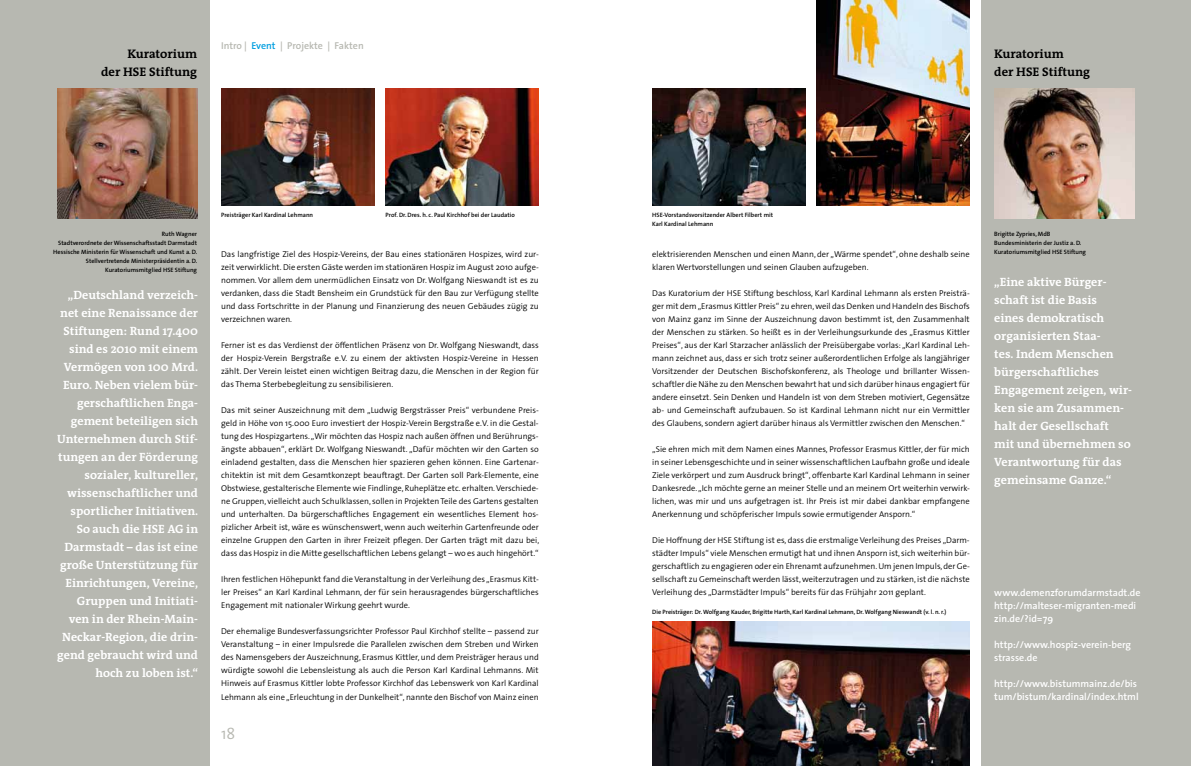
<style>
.page{position:relative;width:1191px;height:766px;background:#fff}
.page>*{position:absolute;margin:0;border:0;box-sizing:border-box;transform-origin:0 0}
.t1{font:300 16px "The Sans";color:#b7b8b1}
.t2{font:700 12.5px/18px "The Antiqua B7";color:#000}
.t3{font:700 12px/18px "The Antiqua B7";color:#fff;text-align:right}
.t4{font:600 10px/13px "The Sans";color:#fff}
.t5{font:600 10px "The Sans";color:#b7b8b1}
.t6{font:300 8.5px/13px "The Sans";color:#000;text-align:justify}
.t7{font:600 6.2px/9px "The Sans";color:#000}
.s1{color:#009ee0}
</style>
<div class="page">
<div style="left:981px;top:0;width:210px;height:765px;background:#b7b8b1"></div>
<div style="left:0;top:0;width:210px;height:765px;background:#b7b8b1"></div>
<img style="left:57px;top:88px;width:140px;height:130px">
<img style="left:994px;top:88px;width:140px;height:130px">
<img style="left:386px;top:88px;width:153px;height:117px">
<img style="left:221px;top:88px;width:153px;height:117px">
<img style="left:652px;top:88px;width:153px;height:117px">
<img style="left:652px;top:621px;width:317px;height:144px">
<img style="left:816px;top:0;width:153px;height:205px">
<h2 class="t2" style="left:101px;top:45px;width:97px;text-align:right">Kuratorium<br>der HSE Stiftung</h2>
<p class="t5" style="left:221px;top:37px;width:144px">Intro | <span class="s1">Event</span> | Projekte | Fakten</p>
<p class="t7" style="left:221px;top:210px;width:93px">Preisträger Karl Kardinal Lehmann</p>
<p class="t7" style="left:386px;top:210px;width:131px">Prof. Dr. Dres. h. c. Paul Kirchhof bei der Laudatio</p>
<p class="t7" style="left:652px;top:210px;width:122px">HSE-Vorstandsvorsitzender Albert Filbert mit<br>Karl Kardinal Lehmann</p>
<h2 class="t2" style="left:994px;top:45px;width:97px">Kuratorium<br>der HSE Stiftung</h2>
<p class="t7" style="left:53px;top:229px;width:145px;text-align:right">Ruth Wagner<br>Stadtverordnete der Wissenschaftsstadt Darmstadt Hessische Ministerin für Wissenschaft und Kunst a. D.<br>Stellvertretende Ministerpräsidentin a. D.<br>Kuratoriumsmitglied HSE Stiftung</p>
<p class="t7" style="left:994px;top:229px;width:93px">Brigitte Zypries, MdB<br>Bundesministerin der Justiz a. D.<br>Kuratoriumsmitglied HSE Stiftung</p>
<p class="t6" style="left:652px;top:247px;width:319px">elektrisierenden Menschen und einen Mann, der „Wärme spendet“, ohne deshalb seine klaren Wertvorstellungen und seinen Glauben aufzugeben.</p>
<p class="t6" style="left:652px;top:286px;width:319px">Das Kuratorium der HSE Stiftung beschloss, Karl Kardinal Lehmann als ersten Preisträ&shy;ger mit dem „Erasmus Kittler Preis“ zu ehren, weil das Denken und Handeln des Bischofs von Mainz ganz im Sinne der Auszeichnung davon bestimmt ist, den Zusammenhalt der Menschen zu stärken. So heißt es in der Verleihungsurkunde des „Erasmus Kittler Preises“, aus der Karl Starzacher anlässlich der Preisübergabe vorlas: „Karl Kardinal Leh&shy;mann zeichnet aus, dass er sich trotz seiner außerordentlichen Erfolge als langjähriger Vorsitzender der Deutschen Bischofskonferenz, als Theologe und brillanter Wissen&shy;schaftler die Nähe zu den Menschen bewahrt hat und sich darüber hinaus engagiert für andere einsetzt. Sein Denken und Handeln ist von dem Streben motiviert, Gegensätze ab- und Gemeinschaft aufzubauen. So ist Kardinal Lehmann nicht nur ein Vermittler des Glaubens, sondern agiert darüber hinaus als Vermittler zwischen den Menschen.“</p>
<p class="t6" style="left:652px;top:442px;width:319px">„Sie ehren mich mit dem Namen eines Mannes, Professor Erasmus Kittler, der für mich in seiner Lebensgeschichte und in seiner wissenschaftlichen Laufbahn große und ideale Ziele verkörpert und zum Ausdruck bringt“, offenbarte Karl Kardinal Lehmann in seiner Dankesrede. „Ich möchte gerne an meiner Stelle und an meinem Ort weiterhin verwirk&shy;lichen, was mir und uns aufgetragen ist. Ihr Preis ist mir dabei dankbar empfangene Anerkennung und schöpferischer Impuls sowie ermutigender Ansporn.“</p>
<p class="t6" style="left:652px;top:533px;width:319px">Die Hoffnung der HSE Stiftung ist es, dass die erstmalige Verleihung des Preises „Darm&shy;städter Impuls“ viele Menschen ermutigt hat und ihnen Ansporn ist, sich weiterhin bür&shy;gerschaftlich zu engagieren oder ein Ehrenamt aufzunehmen. Um jenen Impuls, der Ge&shy;sellschaft zu Gemeinschaft werden lässt, weiterzutragen und zu stärken, ist die nächste Verleihung des „Darmstädter Impuls“ bereits für das Frühjahr 2011 geplant.</p>
<p class="t6" style="left:221px;top:247px;width:319px">Das langfristige Ziel des Hospiz-Vereins, der Bau eines stationären Hospizes, wird zur&shy;zeit verwirklicht. Die ersten Gäste werden im stationären Hospiz im August 2010 aufge&shy;nommen. Vor allem dem unermüdlichen Einsatz von Dr. Wolfgang Nieswandt ist es zu verdanken, dass die Stadt Bensheim ein Grundstück für den Bau zur Verfügung stellte und dass Fortschritte in der Planung und Finanzierung des neuen Gebäudes zügig zu verzeichnen waren.</p>
<p class="t6" style="left:221px;top:338px;width:319px">Ferner ist es das Verdienst der öffentlichen Präsenz von Dr. Wolfgang Nieswandt, dass der Hospiz-Verein Bergstraße e.V. zu einem der aktivsten Hospiz-Vereine in Hessen zählt. Der Verein leistet einen wichtigen Beitrag dazu, die Menschen in der Region für das Thema Sterbebegleitung zu sensibilisieren.</p>
<p class="t6" style="left:221px;top:403px;width:319px">Das mit seiner Auszeichnung mit dem „Ludwig Bergsträsser Preis“ verbundene Preis&shy;geld in Höhe von 15.000 Euro investiert der Hospiz-Verein Bergstraße e.V. in die Gestal&shy;tung des Hospizgartens. „Wir möchten das Hospiz nach außen öffnen und Berührungs&shy;ängste abbauen“, erklärt Dr. Wolfgang Nieswandt. „Dafür möchten wir den Garten so einladend gestalten, dass die Menschen hier spazieren gehen können. Eine Gartenar&shy;chitektin ist mit dem Gesamtkonzept beauftragt. Der Garten soll Park-Elemente, eine Obstwiese, gestalterische Elemente wie Findlinge, Ruheplätze etc. erhalten. Verschiede&shy;ne Gruppen, vielleicht auch Schulklassen, sollen in Projekten Teile des Gartens gestalten und unterhalten. Da bürgerschaftliches Engagement ein wesentliches Element hos&shy;pizlicher Arbeit ist, wäre es wünschenswert, wenn auch weiterhin Gartenfreunde oder einzelne Gruppen den Garten in ihrer Freizeit pflegen. Der Garten trägt mit dazu bei, dass das Hospiz in die Mitte gesellschaftlichen Lebens gelangt – wo es auch hingehört.“</p>
<p class="t6" style="left:221px;top:572px;width:319px">Ihren festlichen Höhepunkt fand die Veranstaltung in der Verleihung des „Erasmus Kitt&shy;ler Preises“ an Karl Kardinal Lehmann, der für sein herausragendes bürgerschaftliches Engagement mit nationaler Wirkung geehrt wurde.</p>
<p class="t6" style="left:221px;top:624px;width:319px">Der ehemalige Bundesverfassungsrichter Professor Paul Kirchhof stellte – passend zur Veranstaltung – in einer Impulsrede die Parallelen zwischen dem Streben und Wirken des Namensgebers der Auszeichnung, Erasmus Kittler, und dem Preisträger heraus und würdigte sowohl die Lebensleistung als auch die Person Karl Kardinal Lehmanns. Mit Hinweis auf Erasmus Kittler lobte Professor Kirchhof das Lebenswerk von Karl Kardinal Lehmann als eine „Erleuchtung in der Dunkelheit“, nannte den Bischof von Mainz einen</p>
<p class="t3" style="left:994px;top:273px;width:139px;text-align:left">„Eine aktive Bürger&shy;schaft ist die Basis<br>eines demokratisch organisierten Staa-<br>tes. Indem Menschen bürgerschaftliches<br>Engagement zeigen, wir&shy;ken sie am Zusammen&shy;halt der Gesellschaft<br>mit und übernehmen so<br>Verantwortung für das gemeinsame Ganze.“</p>
<p class="t3" style="left:57px;top:286px;width:142px">„Deutschland verzeich&shy;net eine Renaissance der<br>Stiftungen: Rund 17.400 sind es 2010 mit einem<br>Vermögen von 100 Mrd.<br>Euro. Neben vielem bür&shy;gerschaftlichen Enga&shy;gement beteiligen sich<br>Unternehmen durch Stif&shy;tungen an der Förderung sozialer, kultureller, wissenschaftlicher und sportlicher Initiativen.<br>So auch die HSE AG in<br>Darmstadt – das ist eine große Unterstützung für<br>Einrichtungen, Vereine,<br>Gruppen und Initiati&shy;ven in der Rhein-Main-<br>Neckar-Region, die drin&shy;gend gebraucht wird und hoch zu loben ist.“</p>
<p class="t4" style="left:994px;top:585px;width:148px">www.demenzforumdarmstadt.de http://malteser-migranten-medi zin.de/?id=79</p>
<p class="t4" style="left:994px;top:637px;width:138px">http://www.hospiz-verein-berg strasse.de</p>
<p class="t4" style="left:994px;top:676px;width:146px">http://www.bistummainz.de/bis tum/bistum/kardinal/index.html</p>
<p class="t7" style="left:652px;top:606px;width:296px">Die Preisträger: Dr. Wolfgang Kauder, Brigitte Harth, Karl Kardinal Lehmann, Dr. Wolfgang Nieswandt (v. l. n. r.)</p>
<h1 class="t1" style="left:221px;top:719px;width:16px">18</h1>
</div>
